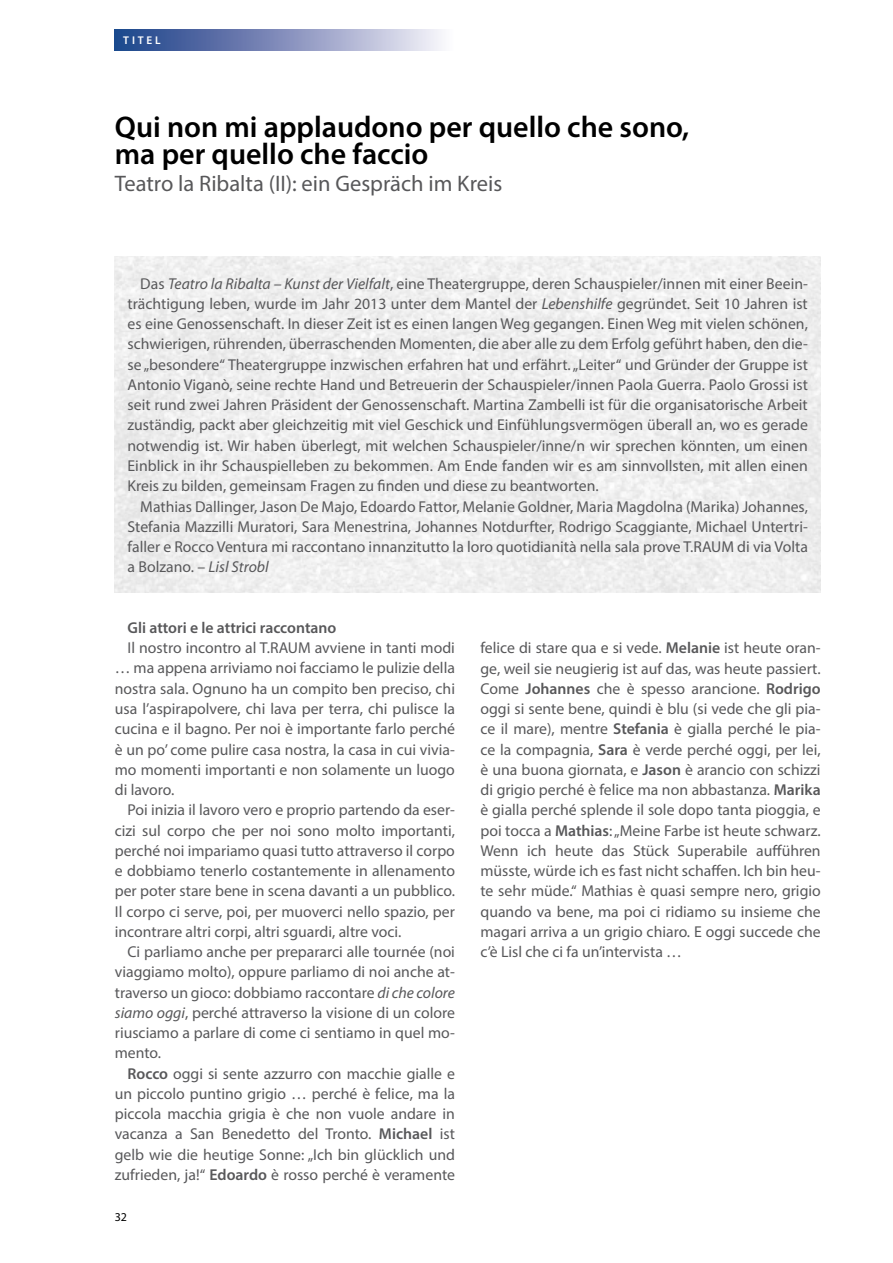
<style>
.page{position:relative;width:893px;height:1263px;background:#fff}
.page>*{position:absolute;margin:0;border:0;box-sizing:border-box;transform-origin:0 0}
.t1{font:600 30px/27px "Myriad Pro";color:#000}
.t2{font:22.5px "Myriad Pro";color:#58585a}
.t3{font:15.75px/20.2px "Myriad Pro";color:#58585a;text-align:justify}
.t4{font:600 15.75px "Myriad Pro";color:#58585a}
.t5{font:12px "Myriad Pro";color:#000}
.t6{font:600 11.25px "Myriad Pro";letter-spacing:.25em;color:#fff}
.s1{font-style:italic}
.s2{font-weight:600}
</style>
<div class="page">
<div style="left:115px;top:30px;width:340px;height:20px;background:linear-gradient(to right,#173a85,#f9f2fa)"></div>
<p class="t6" style="left:123px;top:33px;width:39px">TITEL</p>
<h1 class="t1" style="left:115px;top:113px;width:576px">Qui non mi applaudono per quello che sono, ma per quello che faccio</h1>
<h2 class="t2" style="left:115px;top:170px;width:389px">Teatro la Ribalta (II): ein Gespräch im Kreis</h2>
<p class="t3" style="left:128px;top:273px;width:682px;text-indent:13px">Das <span class="s1">Teatro la Ribalta – Kunst der Vielfalt</span>, eine Theatergruppe, deren Schauspieler/innen mit einer Beein&shy;trächtigung leben, wurde im Jahr 2013 unter dem Mantel der <span class="s1">Lebenshilfe</span> gegründet. Seit 10 Jahren ist es eine Genossenschaft. In dieser Zeit ist es einen langen Weg gegangen. Einen Weg mit vielen schönen, schwierigen, rührenden, überraschenden Momenten, die aber alle zu dem Erfolg geführt haben, den die&shy;se „besondere“ Theatergruppe inzwischen erfahren hat und erfährt. „Leiter“ und Gründer der Gruppe ist Antonio Viganò, seine rechte Hand und Betreuerin der Schauspieler/innen Paola Guerra. Paolo Grossi ist seit rund zwei Jahren Präsident der Genossenschaft. Martina Zambelli ist für die organisatorische Arbeit zuständig, packt aber gleichzeitig mit viel Geschick und Einfühlungsvermögen überall an, wo es gerade notwendig ist. Wir haben überlegt, mit welchen Schauspieler/inne/n wir sprechen könnten, um einen Einblick in ihr Schauspielleben zu bekommen. Am Ende fanden wir es am sinnvollsten, mit allen einen Kreis zu bilden, gemeinsam Fragen zu finden und diese zu beantworten.</p>
<p class="t3" style="left:128px;top:496px;width:682px;text-indent:13px">Mathias Dallinger, Jason De Majo, Edoardo Fattor, Melanie Goldner, Maria Magdolna (Marika) Johannes, Stefania Mazzilli Muratori, Sara Menestrina, Johannes Notdurfter, Rodrigo Scaggiante, Michael Untertri&shy;faller e Rocco Ventura mi raccontano innanzitutto la loro quotidianità nella sala prove T.RAUM di via Volta a Bolzano. – <span class="s1">Lisl Strobl</span></p>
<p class="t4" style="left:128px;top:618px;width:210px">Gli attori e le attrici raccontano</p>
<p class="t3" style="left:115px;top:637px;width:342px;text-indent:13px">Il nostro incontro al T.RAUM avviene in tanti modi … ma appena arriviamo noi facciamo le pulizie della nostra sala. Ognuno ha un compito ben preciso, chi usa l’aspirapolvere, chi lava per terra, chi pulisce la cucina e il bagno. Per noi è importante farlo perché è un po’ come pulire casa nostra, la casa in cui vivia&shy;mo momenti importanti e non solamente un luogo di lavoro.</p>
<p class="t3" style="left:115px;top:800px;width:342px;text-indent:13px">Poi inizia il lavoro vero e proprio partendo da eser&shy;cizi sul corpo che per noi sono molto importanti, perché noi impariamo quasi tutto attraverso il corpo e dobbiamo tenerlo costantemente in allenamento per poter stare bene in scena davanti a un pubblico.<br>Il corpo ci serve, poi, per muoverci nello spazio, per incontrare altri corpi, altri sguardi, altre voci.</p>
<p class="t3" style="left:115px;top:941px;width:342px;text-indent:13px">Ci parliamo anche per prepararci alle tournée (noi viaggiamo molto), oppure parliamo di noi anche at&shy;traverso un gioco: dobbiamo raccontare <span class="s1">di che colore siamo oggi</span>, perché attraverso la visione di un colore riusciamo a parlare di come ci sentiamo in quel mo&shy;mento.</p>
<p class="t3" style="left:115px;top:1063px;width:342px;text-indent:13px"><span class="s2">Rocco</span> oggi si sente azzurro con macchie gialle e un piccolo puntino grigio … perché è felice, ma la piccola macchia grigia è che non vuole andare in vacanza a San Benedetto del Tronto. <span class="s2">Michael</span> ist gelb wie die heutige Sonne: „Ich bin glücklich und zufrieden, ja!“ <span class="s2">Edoardo</span> è rosso perché è veramente</p>
<p class="t5" style="left:115px;top:1209px;width:14px">32</p>
<p class="t3" style="left:480px;top:638px;width:342px">felice di stare qua e si vede. <span class="s2">Melanie</span> ist heute oran&shy;ge, weil sie neugierig ist auf das, was heute passiert.<br>Come <span class="s2">Johannes</span> che è spesso arancione. <span class="s2">Rodrigo </span>oggi si sente bene, quindi è blu (si vede che gli pia&shy;ce il mare), mentre <span class="s2">Stefania</span> è gialla perché le pia&shy;ce la compagnia, <span class="s2">Sara</span> è verde perché oggi, per lei, è una buona giornata, e <span class="s2">Jason</span> è arancio con schizzi di grigio perché è felice ma non abbastanza. <span class="s2">Marika </span>è gialla perché splende il sole dopo tanta pioggia, e poi tocca a <span class="s2">Mathias</span>: „Meine Farbe ist heute schwarz.<br>Wenn ich heute das Stück Superabile aufführen müsste, würde ich es fast nicht schaffen. Ich bin heu&shy;te sehr müde.“ Mathias è quasi sempre nero, grigio quando va bene, ma poi ci ridiamo su insieme che magari arriva a un grigio chiaro. E oggi succede che c’è Lisl che ci fa un’intervista …</p>
</div>
